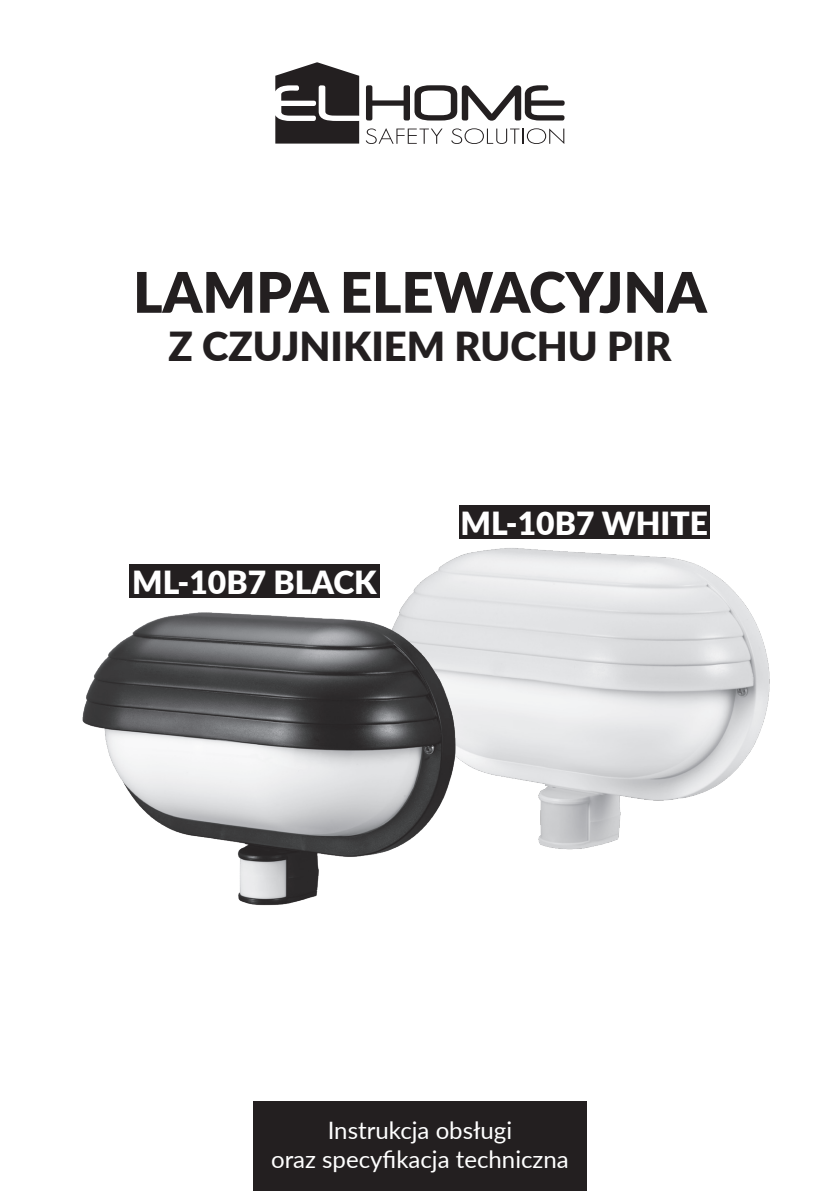
<style>
.page{position:relative;width:840px;height:1191px;background:#fff}
.page>*{position:absolute;margin:0;border:0;box-sizing:border-box;transform-origin:0 0}
.t1{font:900 56px "Lato";color:#231f20}
.t2{font:900 40px "Lato";color:#231f20}
.t3{font:900 31.8px "Lato";color:#fff}
.t4{font:24px "Lato";color:#fff}
</style>
<div class="page">
<div style="left:129px;top:564px;width:250px;height:33px;background:#231f20"></div>
<div style="left:459px;top:505px;width:250px;height:33px;background:#231f20"></div>
<div style="left:253px;top:1101px;width:333px;height:90px;background:#231f20"></div>
<svg style="left:365px;top:128px;width:77px;height:16px"></svg>
<svg style="left:451px;top:128px;width:113px;height:16px"></svg>
<svg style="left:366px;top:85px;width:198px;height:36px"></svg>
<svg style="left:275px;top:62px;width:84px;height:82px"></svg>
<img style="left:406px;top:548px;width:364px;height:302px">
<img style="left:82px;top:601px;width:383px;height:305px">
<p class="t1" style="left:133px;top:250px;width:575px">LAMPA ELEWACYJNA</p>
<p class="t2" style="left:168px;top:316px;width:504px">Z CZUJNIKIEM RUCHU PIR</p>
<p class="t3" style="left:132px;top:558px;width:246px">ML-10B7 BLACK</p>
<p class="t3" style="left:460px;top:499px;width:249px">ML-10B7 WHITE</p>
<p class="t4" style="left:327px;top:1113px;width:186px">Instrukcja obsługi</p>
<p class="t4" style="left:271px;top:1141px;width:299px">oraz specyfikacja techniczna</p>
</div>
